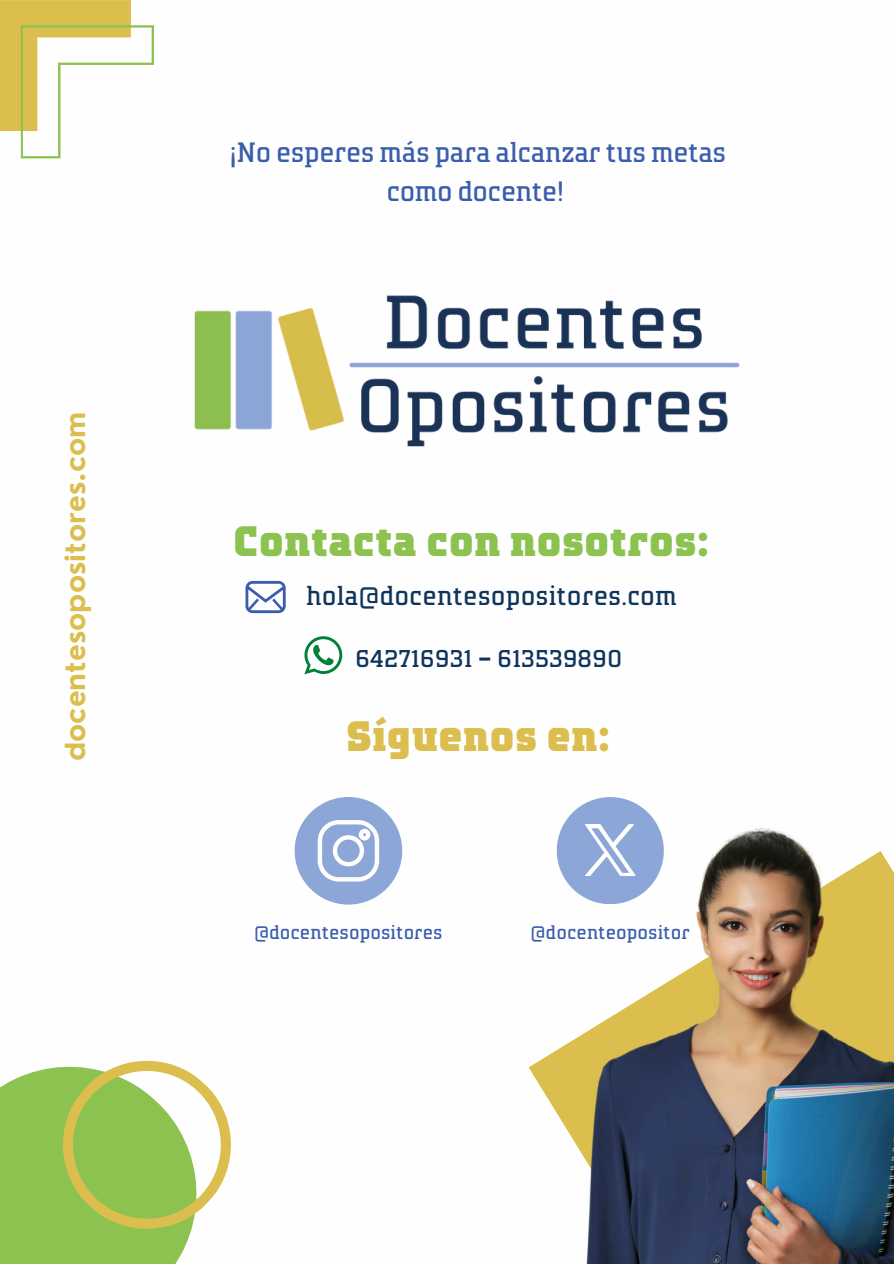
<style>
.page{position:relative;width:894px;height:1264px;background:#fff}
.page>*{position:absolute;margin:0;border:0;box-sizing:border-box;transform-origin:0 0}
.t1{font:900 42.45px "TT Polls";color:#8cc250}
.t2{font:900 42.45px "TT Polls";color:#dbbe4e}
.t3{font:33.45px "TT Polls";color:#10355c}
.t4{font:27.9px/38.2px "TT Polls";letter-spacing:-.02em;color:#3a5dae;text-align:center}
.t5{font:700 27px "Nourd";color:#dbbe4e}
.t6{font:26.55px "TT Polls";color:#10355c}
.t7{font:24.3px "TT Polls";color:#10355c}
.t8{font:19.05px "TT Polls";color:#3a5dae}
</style>
<div class="page">
<svg style="left:294px;top:797px;width:108px;height:107px"></svg>
<svg style="left:304px;top:636px;width:38px;height:38px"></svg>
<svg style="left:245px;top:581px;width:40px;height:32px"></svg>
<svg style="left:556px;top:815px;width:14px;height:35px"></svg>
<svg style="left:528px;top:850px;width:42px;height:285px"></svg>
<svg style="left:0;top:1060px;width:231px;height:203px"></svg>
<svg style="left:0;top:0;width:154px;height:158px"></svg>
<img style="left:194px;top:295px;width:546px;height:152px">
<img style="left:570px;top:797px;width:323px;height:466px">
<h4 class="t5" style="left:58px;top:761px;width:351px;rotate:-90deg">docentesopositores.com</h4>
<p class="t4" style="left:229px;top:135px;width:498px">¡No esperes más para alcanzar tus metas como docente!</p>
<h1 class="t1" style="left:233px;top:522px;width:478px">Contacta con nosotros:</h1>
<h2 class="t6" style="left:306px;top:583px;width:372px">hola@docentesopositores.com</h2>
<h3 class="t7" style="left:355px;top:647px;width:119px">642716931</h3>
<p class="t3" style="left:478px;top:642px;width:15px">-</p>
<p class="t7" style="left:497px;top:647px;width:127px">613539890</p>
<p class="t2" style="left:345px;top:716px;width:266px">Síguenos en:</p>
<h3 class="t8" style="left:254px;top:924px;width:190px">@docentesopositores</h3>
<p class="t8" style="left:530px;top:923px;width:161px">@docenteopositor</p>
</div>
